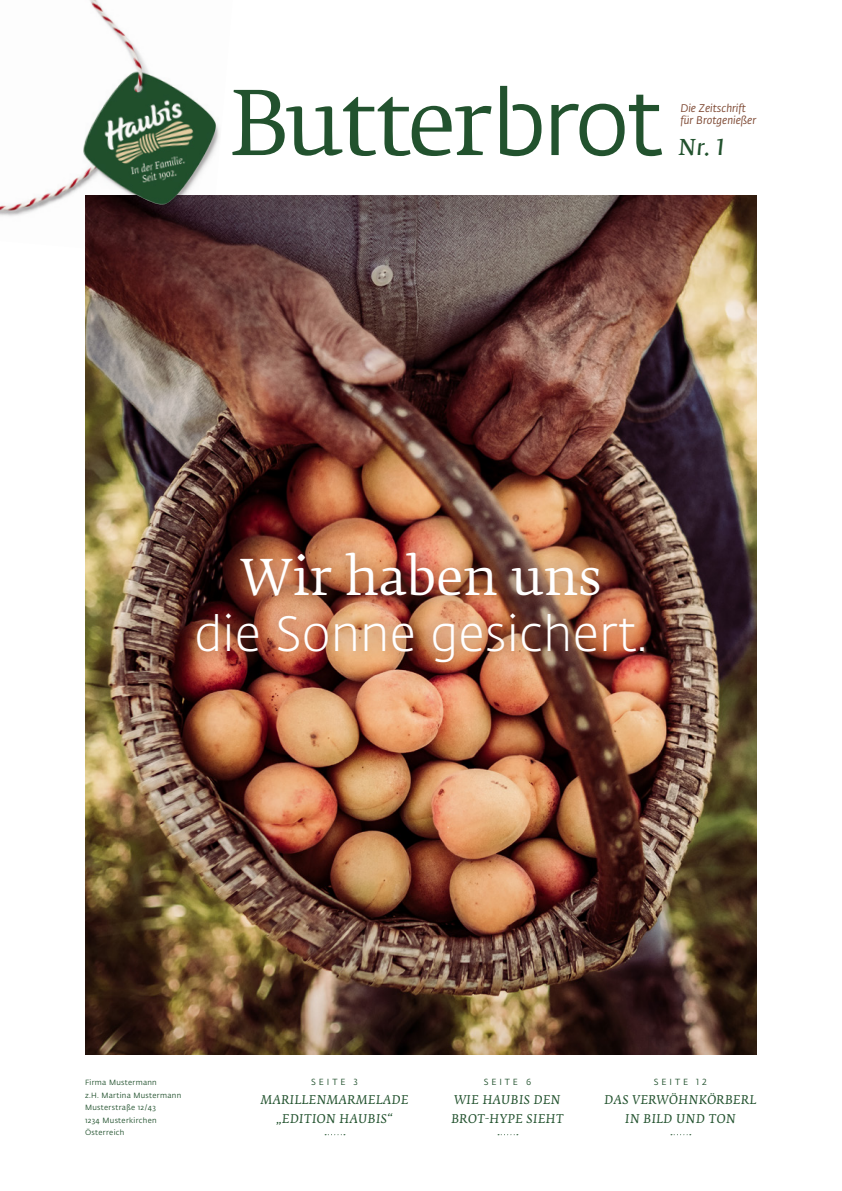
<style>
.page{position:relative;width:842px;height:1191px;background:#fff}
.page>*{position:absolute;margin:0;border:0;box-sizing:border-box;transform-origin:0 0}
.t1{font:88.4px "Fedra Serif B Pro";letter-spacing:-.04em;color:#22522e}
.t2{font:300 49px "Fedra Sans Pro";letter-spacing:.01em;color:#fff}
.t3{font:49px "Fedra Serif B Pro";color:#fff}
.t4{font:italic 21.8px "Fedra Serif B Pro Demi";color:#22522e}
.t5{font:italic 12px/18.6px "Fedra Serif B Pro";letter-spacing:.05em;color:#22522e;text-align:center}
.t6{font:italic 11px/12.4px "Fedra Sans Pro";color:#7c4630}
.t7{font:8.8px "Fedra Sans Pro";letter-spacing:.33em;color:#22522e}
.t8{font:7.5px/12.4px "Fedra Sans Pro";letter-spacing:.04em;color:#22522e}
.s1{font-family:"Fedra Sans Pro";font-size:91.7px}
</style>
<div class="page">
<img style="left:85px;top:195px;width:672px;height:859px">
<img style="left:0;top:127px;width:233px;height:136px">
<img style="left:0;top:0;width:218px;height:210px">
<div style="left:183px;top:539px;width:474px;height:137px;background:#7c4630;opacity:.75"></div>
<svg style="left:498px;top:1134px;width:20px;height:1px"></svg>
<svg style="left:671px;top:1134px;width:20px;height:1px"></svg>
<svg style="left:325px;top:1134px;width:20px;height:1px"></svg>
<h1 class="t1" style="left:229px;top:73px;width:436px">Butter<span class="s1">brot</span></h1>
<p class="t6" style="left:680px;top:101px;width:78px">Die Zeitschrift für Brotgenießer</p>
<h3 class="t4" style="left:679px;top:135px;width:47px">Nr. 1</h3>
<h2 class="t3" style="left:240px;top:550px;width:363px">Wir haben uns</h2>
<h2 class="t2" style="left:195px;top:601px;width:454px">die Sonne gesichert.</h2>
<p class="t8" style="left:85px;top:1076px;width:98px">Firma Mustermann<br>z.H. Martina Mustermann<br>Musterstraße 12/43<br>1234 Musterkirchen<br>Österreich</p>
<p class="t7" style="left:311px;top:1076px;width:48px">SEITE 3</p>
<p class="t5" style="left:261px;top:1090px;width:149px">MARILLENMARMELADE „EDITION HAUBIS“</p>
<p class="t7" style="left:484px;top:1076px;width:49px">SEITE 6</p>
<p class="t5" style="left:451px;top:1090px;width:114px;text-align:left">WIE HAUBIS DEN<br>BROT-HYPE SIEHT</p>
<p class="t7" style="left:654px;top:1076px;width:54px">SEITE 12</p>
<p class="t5" style="left:605px;top:1090px;width:153px">DAS VERWÖHNKÖRBERL<br>IN BILD UND TON</p>
</div>
